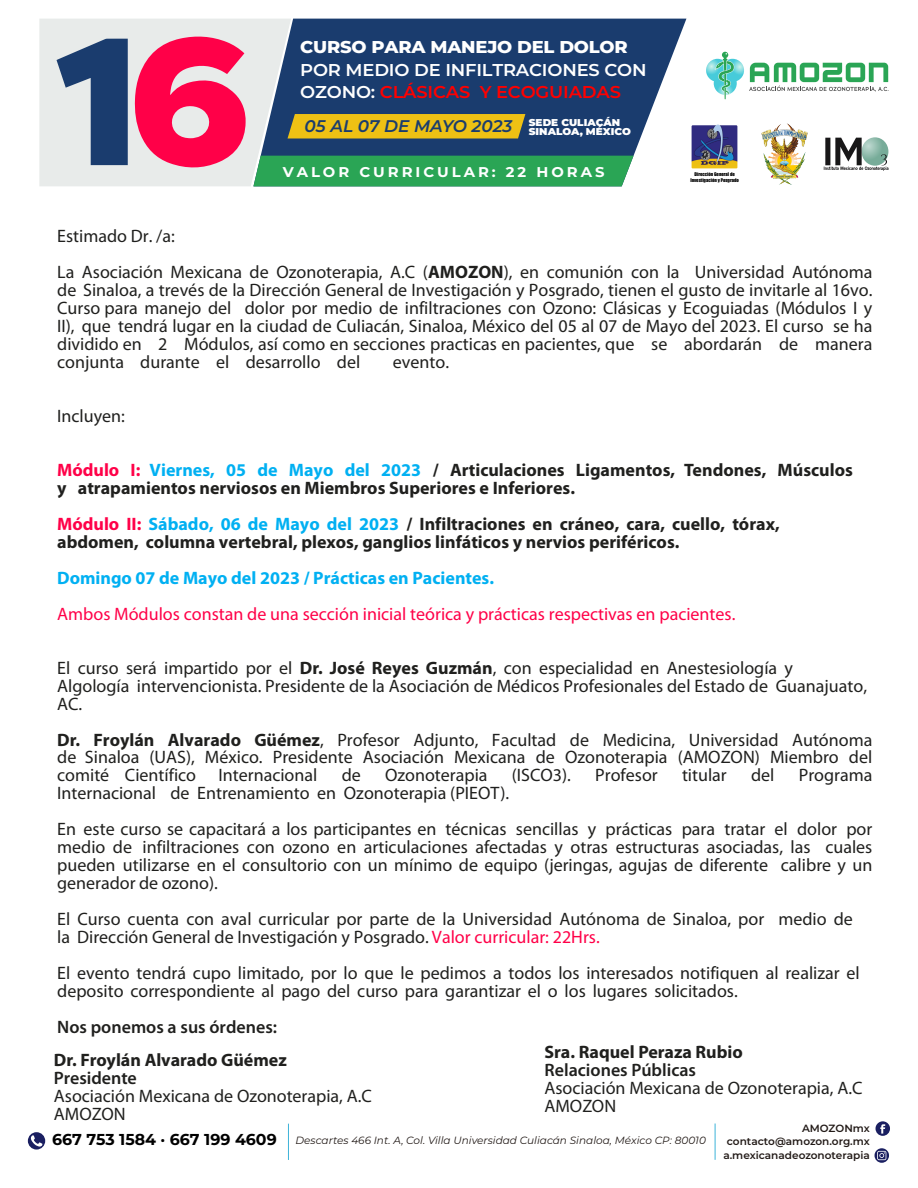
<style>
.page{position:relative;width:918px;height:1188px;background:#fff}
.page>*{position:absolute;margin:0;border:0;box-sizing:border-box;transform-origin:0 0}
.t1{font:18px/18px "Myriad Pro";color:#20201e}
.t2{font:700 18px/17.7px "Myriad Pro";color:#20201e}
.t3{font:18px "Myriad Pro";color:#ff0048}
.t4{font:600 18px "Myriad Pro";color:#20201e}
.t5{font:700 18px "Myriad Pro";color:#01b0f2}
.t6{font:600 17.1px/22.5px "Montserrat";letter-spacing:-.01em;color:#fff;scale:1.05 1}
.t7{font:800 17.1px "Montserrat";letter-spacing:-.01em;color:#fff;scale:1.05 1}
.t8{font:italic 600 16.95px "Montserrat";color:#1a3c6e}
.t9{font:700 14.1px "Montserrat";letter-spacing:.2em;color:#fff;scale:1.05 1}
.t10{font:italic 10.5px "Montserrat";color:#221a17}
.t11{font:600 10.5px "Montserrat";color:#221a17}
.t12{font:900 9.9px "Montserrat";color:#fff;scale:1.05 1}
.t13{font:4.65px/5.7px "Impact";color:#000;text-align:center}
.s1{color:#f00}
.s2{font-weight:700}
.s3{color:#ff0048}
.s4{color:#01b0f2}
.s5{font-weight:700;font-style:normal;font-size:15.75px;color:#000}
</style>
<div class="page">
<svg style="left:28px;top:1132px;width:17px;height:18px"></svg>
<hr style="left:715px;top:1124px;width:1px;height:36px;background:#3db3d9">
<hr style="left:288px;top:1124px;width:1px;height:36px;background:#3db3d9">
<svg style="left:876px;top:1121px;width:14px;height:15px"></svg>
<svg style="left:875px;top:1148px;width:14px;height:15px"></svg>
<svg style="left:706px;top:51px;width:183px;height:49px"></svg>
<img style="left:761px;top:124px;width:47px;height:60px">
<svg style="left:634px;top:19px;width:52px;height:136px"></svg>
<img style="left:692px;top:125px;width:46px;height:44px">
<svg style="left:824px;top:137px;width:65px;height:34px"></svg>
<svg style="left:39px;top:19px;width:595px;height:167px;background:#707380"></svg>
<p class="t7" style="left:300px;top:35px;width:314px">CURSO PARA MANEJO DEL DOLOR</p>
<p class="t6" style="left:300px;top:58px;width:331px">POR MEDIO DE INFILTRACIONES CON<br>OZONO: <span class="s1">CLÁSICAS Y ECOGUIADAS</span></p>
<p class="t12" style="left:529px;top:115px;width:89px">SEDE CULIACÁN</p>
<p class="t8" style="left:305px;top:114px;width:328px">05 AL 07 DE MAYO 2023 <sub>SINALOA,</sub> <sub>MÉXICO</sub></p>
<p class="t9" style="left:283px;top:162px;width:308px">VALOR CURRICULAR: 22 HORAS</p>
<p class="t13" style="left:690px;top:171px;width:50px">Dirección General de<br>Investigación y Posgrado</p>
<p class="t1" style="left:57px;top:218px;width:817px;line-height:36px">Estimado Dr. /a:<br>La Asociación Mexicana de Ozonoterapia, A.C (<span class="s2">AMOZON</span>), en comunión con la Universidad Autónoma</p>
<p class="t1" style="left:57px;top:281px;width:817px;text-align:justify">de Sinaloa, a trevés de la Dirección General de Investigación y Posgrado, tienen el gusto de invitarle al 16vo.<br>Curso para manejo del dolor por medio de infiltraciones con Ozono: Clásicas y Ecoguiadas (Módulos I y II), que tendrá lugar en la ciudad de Culiacán, Sinaloa, México del 05 al 07 de Mayo del 2023. El curso se ha dividido en 2 Módulos, así como en secciones practicas en pacientes, que se abordarán de manera conjunta durante el desarrollo del</p>
<p class="t1" style="left:393px;top:353px;width:58px">evento.</p>
<p class="t1" style="left:57px;top:407px;width:69px">Incluyen:</p>
<p class="t2" style="left:57px;top:461px;width:797px"><span class="s3">Módulo I:</span> <span class="s4">Viernes, 05 de Mayo del 2023</span> / Articulaciones Ligamentos, Tendones, Músculos y atrapamientos nerviosos en Miembros Superiores e Inferiores.</p>
<p class="t2" style="left:57px;top:514px;width:724px"><span class="s3">Módulo II:</span> <span class="s4">Sábado, 06 de Mayo del 2023</span> / Infiltraciones en cráneo, cara, cuello, tórax, abdomen, columna vertebral, plexos, ganglios linfáticos y nervios periféricos.</p>
<p class="t5" style="left:57px;top:566px;width:438px">Domingo 07 de Mayo del 2023 / Prácticas en Pacientes.</p>
<p class="t3" style="left:57px;top:603px;width:680px">Ambos Módulos constan de una sección inicial teórica y prácticas respectivas en pacientes.</p>
<p class="t1" style="left:57px;top:659px;width:811px">El curso será impartido por el <span class="s2">Dr. José Reyes Guzmán</span>, con especialidad en Anestesiología y<br>Algología intervencionista. Presidente de la Asociación de Médicos Profesionales del Estado de Guanajuato,<br>AC.</p>
<p class="t1" style="left:57px;top:730px;width:817px;text-align:justify"><span class="s2">Dr. Froylán Alvarado Güémez</span>, Profesor Adjunto, Facultad de Medicina, Universidad Autónoma de Sinaloa (UAS), México. Presidente Asociación Mexicana de Ozonoterapia (AMOZON) Miembro del comité Científico Internacional</p>
<p class="t1" style="left:342px;top:766px;width:21px">de</p>
<p class="t1" style="left:385px;top:766px;width:104px">Ozonoterapia</p>
<p class="t1" style="left:512px;top:766px;width:61px">(ISCO3).</p>
<p class="t1" style="left:595px;top:766px;width:64px">Profesor</p>
<p class="t1" style="left:682px;top:766px;width:46px">titular</p>
<p class="t1" style="left:751px;top:766px;width:25px">del</p>
<p class="t1" style="left:799px;top:766px;width:75px">Programa</p>
<p class="t1" style="left:57px;top:775px;width:817px;line-height:36px">Internacional de Entrenamiento en Ozonoterapia (PIEOT).<br>En este curso se capacitará a los participantes en técnicas sencillas y prácticas para tratar el dolor por</p>
<p class="t1" style="left:57px;top:838px;width:817px;text-align:justify">medio de infiltraciones con ozono en articulaciones afectadas y otras estructuras asociadas, las cuales pueden utilizarse en el consultorio con un mínimo de equipo (jeringas, agujas de diferente calibre y un generador de ozono).</p>
<p class="t1" style="left:57px;top:910px;width:797px">El Curso cuenta con aval curricular por parte de la Universidad Autónoma de Sinaloa, por medio de la Dirección General de Investigación y Posgrado. <span class="s3">Valor curricular: 22Hrs.</span></p>
<p class="t1" style="left:57px;top:964px;width:804px">El evento tendrá cupo limitado, por lo que le pedimos a todos los interesados notifiquen al realizar el deposito correspondiente al pago del curso para garantizar el o los lugares solicitados.</p>
<p class="t4" style="left:57px;top:1016px;width:221px">Nos ponemos a sus órdenes:</p>
<p class="t2" style="left:54px;top:1051px;width:234px">Dr. Froylán Alvarado Güémez</p>
<p class="t4" style="left:54px;top:1067px;width:84px">Presidente</p>
<p class="t1" style="left:54px;top:1087px;width:320px">Asociación Mexicana de Ozonoterapia, A.C<br>AMOZON</p>
<p class="t11" style="left:727px;top:1134px;width:145px">contacto@amozon.org.mx</p>
<p class="t2" style="left:545px;top:1043px;width:200px">Sra. Raquel Peraza Rubio</p>
<p class="t4" style="left:545px;top:1059px;width:153px">Relaciones Públicas</p>
<p class="t1" style="left:545px;top:1079px;width:319px">Asociación Mexicana de Ozonoterapia, A.C<br>AMOZON</p>
<p class="t11" style="left:802px;top:1121px;width:69px">AMOZONmx</p>
<p class="t11" style="left:723px;top:1148px;width:148px">a.mexicanadeozonoterapia</p>
<p class="t10" style="left:52px;top:1133px;width:655px"><span class="s5">667 753 1584 · 667 199 4609</span> Descartes 466 Int. A, Col. Villa Universidad Culiacán Sinaloa, México CP: 80010</p>
</div>
